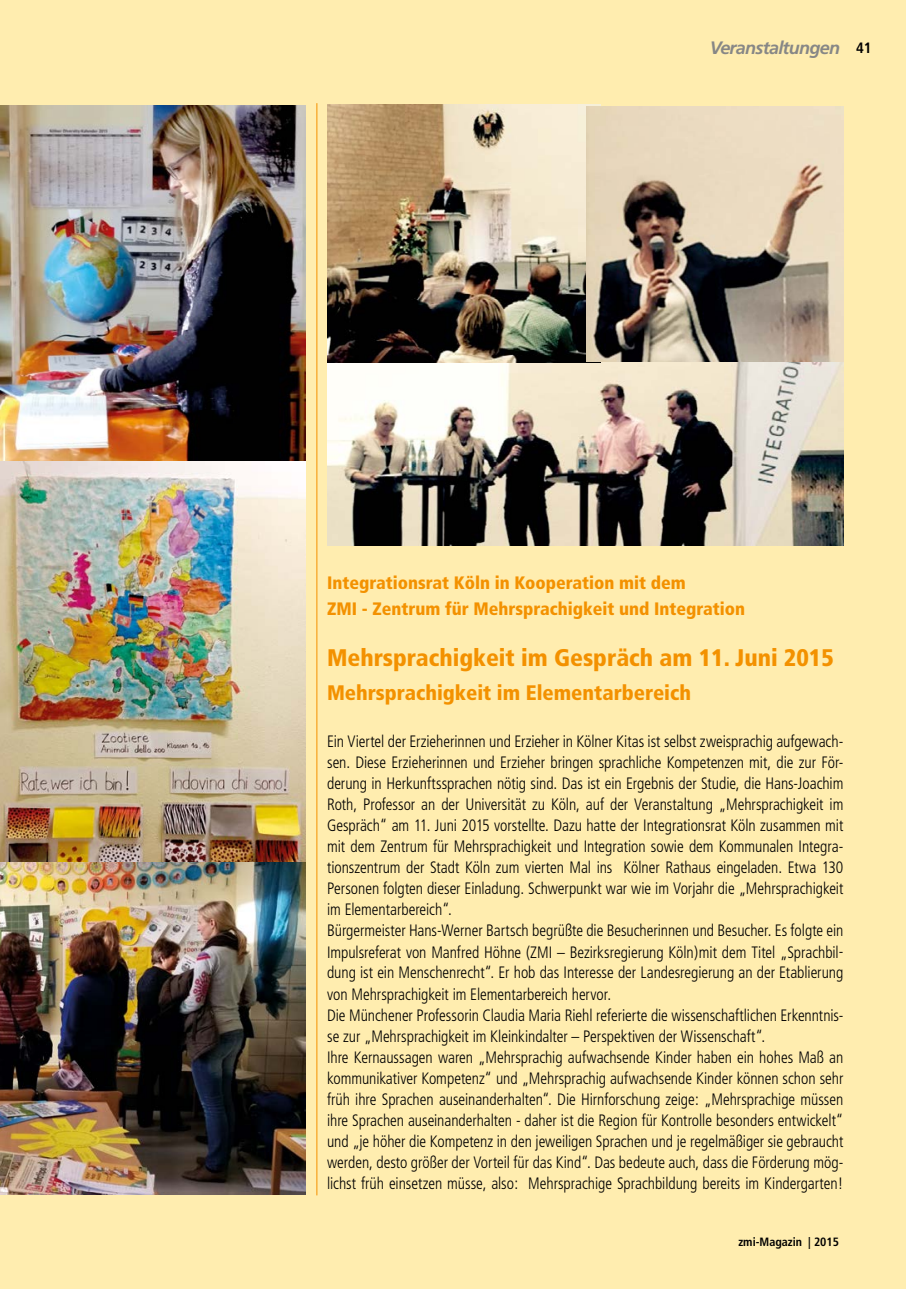
<style>
.page{position:relative;width:906px;height:1289px;background:#fff}
.page>*{position:absolute;margin:0;border:0;box-sizing:border-box;transform-origin:0 0}
.t1{font:900 condensed 24px "Frutiger";color:#f39100}
.t2{font:900 condensed 21px "Frutiger";color:#f39100}
.t3{font:900 condensed 18px/25.5px "Frutiger";color:#f39100}
.t4{font:italic 700 18px "Frutiger";letter-spacing:-.04em;color:#878786}
.t5{font:300 condensed 16.5px/21px "Frutiger";letter-spacing:-.005em;color:#000;scale:.95 1}
.t6{font:700 condensed 12px "Frutiger";color:#000}
.s1{font-style:normal;font-stretch:condensed;font-size:15px;color:#000}
</style>
<div class="page">
<div style="left:0;top:0;width:906px;height:1288px;background:#ffedaf"></div>
<img style="left:327px;top:362px;width:516px;height:183px">
<img style="left:327px;top:104px;width:273px;height:258px">
<img style="left:587px;top:106px;width:256px;height:255px">
<hr style="left:316px;top:103px;width:1px;height:1092px;background:#f59c00">
<img style="left:0;top:106px;width:306px;height:739px">
<img style="left:0;top:845px;width:306px;height:349px">
<p class="t4" style="left:709px;top:37px;width:163px">Veranstaltungen <span class="s1">41</span></p>
<p class="t3" style="left:327px;top:570px;width:420px">Integrationsrat Köln in Kooperation mit dem<br>ZMI - Zentrum für Mehrsprachigkeit und Integration</p>
<h1 class="t1" style="left:327px;top:642px;width:508px">Mehrsprachigkeit im Gespräch am 11. Juni 2015</h1>
<p class="t2" style="left:327px;top:680px;width:365px">Mehrsprachigkeit im Elementarbereich</p>
<p class="t5" style="left:327px;top:731px;width:545px">Ein Viertel der Erzieherinnen und Erzieher in Kölner Kitas ist selbst zweisprachig aufgewach&shy;sen. Diese Erzieherinnen und Erzieher bringen sprachliche Kompetenzen mit, die zur För&shy;derung in Herkunftssprachen nötig sind. Das ist ein Ergebnis der Studie, die Hans-Joachim Roth, Professor an der Universität zu Köln, auf der Veranstaltung „Mehrsprachigkeit im Gespräch“ am 11. Juni 2015 vorstellte. Dazu hatte der Integrationsrat Köln zusammen mit mit dem Zentrum für Mehrsprachigkeit und Integration sowie dem Kommunalen Integra&shy;tionszentrum der Stadt Köln zum vierten Mal ins Kölner Rathaus eingeladen. Etwa 130<br>Personen folgten dieser Einladung. Schwerpunkt war wie im Vorjahr die „Mehrsprachigkeit im Elementarbereich“.<br>Bürgermeister Hans-Werner Bartsch begrüßte die Besucherinnen und Besucher. Es folgte ein Impulsreferat von Manfred Höhne (ZMI – Bezirksregierung Köln)mit dem Titel „Sprachbil&shy;dung ist ein Menschenrecht“. Er hob das Interesse der Landesregierung an der Etablierung von Mehrsprachigkeit im Elementarbereich hervor.<br>Die Münchener Professorin Claudia Maria Riehl referierte die wissenschaftlichen Erkenntnis&shy;se zur „Mehrsprachigkeit im Kleinkindalter – Perspektiven der Wissenschaft“.<br>Ihre Kernaussagen waren „Mehrsprachig aufwachsende Kinder haben ein hohes Maß an kommunikativer Kompetenz“ und „Mehrsprachig aufwachsende Kinder können schon sehr früh ihre Sprachen auseinanderhalten“. Die Hirnforschung zeige: „Mehrsprachige müssen ihre Sprachen auseinanderhalten - daher ist die Region für Kontrolle besonders entwickelt“ und „je höher die Kompetenz in den jeweiligen Sprachen und je regelmäßiger sie gebraucht werden, desto größer der Vorteil für das Kind“. Das bedeute auch, dass die Förderung mög&shy;lichst früh einsetzen müsse, also: Mehrsprachige Sprachbildung bereits im Kindergarten!</p>
<p class="t6" style="left:738px;top:1234px;width:102px">zmi-Magazin | 2015</p>
</div>
